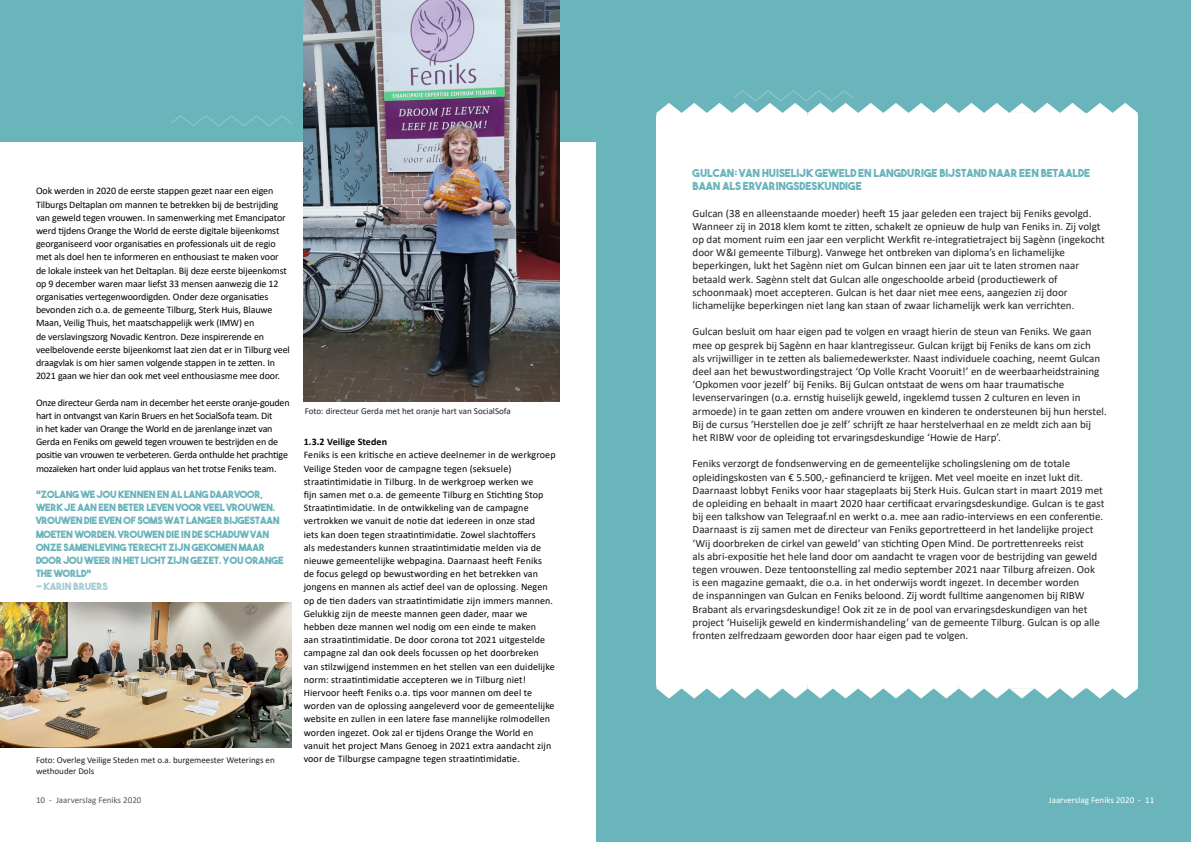
<style>
.page{position:relative;width:1191px;height:842px;background:#fff}
.page>*{position:absolute;margin:0;border:0;box-sizing:border-box;transform-origin:0 0}
.t1{font:11px/13.2px "Calibri";color:#231f20}
.Kopje{font:11px/13.2px "The Bold Font";color:#6ab4bc}
.t2{font:10px/13.2px "Calibri";letter-spacing:.01em;color:#000001}
.t3{font:10px/13.2px "Calibri";letter-spacing:-.01em;color:#000001}
.t4{font:10px/13.2px "The Bold Font";letter-spacing:-.01em;color:#6ab4bc}
.t5{font:700 10px "Calibri";letter-spacing:.01em;color:#000001}
.t6{font:10px "The Bold Font";letter-spacing:-.01em;color:#a4cdd3}
.t7{font:9px/10.8px "Calibri";color:#231f20}
.t8{font:9px "Calibri";color:#57585a}
.t9{font:9px "Calibri";color:#fff}
</style>
<div class="page">
<div style="left:596px;top:0;width:595px;height:842px;background:#6ab4bc"></div>
<div style="left:0;top:0;width:595px;height:142px;background:#6ab4bc"></div>
<svg style="left:171px;top:115px;width:121px;height:12px"></svg>
<img style="left:304px;top:0;width:255px;height:401px">
<div style="left:656px;top:117px;width:481px;height:568px;background:#fff"></div>
<svg style="left:656px;top:90px;width:481px;height:27px"></svg>
<svg style="left:656px;top:685px;width:481px;height:13px"></svg>
<img style="left:0;top:602px;width:292px;height:146px">
<p class="t3" style="left:36px;top:184px;width:255px">Ook werden in 2020 de eerste stappen gezet naar een eigen Tilburgs Deltaplan om mannen te betrekken bij de bestrijding van geweld tegen vrouwen. In samenwerking met Emancipator werd tijdens Orange the World de eerste digitale bijeenkomst georganiseerd voor organisaties en professionals uit de regio met als doel hen te informeren en enthousiast te maken voor de lokale insteek van het Deltaplan. Bij deze eerste bijeenkomst op 9 december waren maar liefst 33 mensen aanwezig die 12 organisaties vertegenwoordigden. Onder deze organisaties bevonden zich o.a. de gemeente Tilburg, Sterk Huis, Blauwe Maan, Veilig Thuis, het maatschappelijk werk (IMW) en<br>de verslavingszorg Novadic Kentron. Deze inspirerende en veelbelovende eerste bijeenkomst laat zien dat er in Tilburg veel draagvlak is om hier samen volgende stappen in te zetten. In 2021 gaan we hier dan ook met veel enthousiasme mee door.</p>
<p class="t3" style="left:36px;top:395px;width:255px">Onze directeur Gerda nam in december het eerste oranje-gouden hart in ontvangst van Karin Bruers en het SocialSofa team. Dit<br>in het kader van Orange the World en de jarenlange inzet van Gerda en Feniks om geweld tegen vrouwen te bestrijden en de positie van vrouwen te verbeteren. Gerda onthulde het prachtige mozaïeken hart onder luid applaus van het trotse Feniks team.</p>
<p class="t4" style="left:36px;top:488px;width:249px">“ZOLANG WE JOU KENNEN EN AL LANG DAARVOOR, WERK JE AAN EEN BETER LEVEN VOOR VEEL VROUWEN.<br>VROUWEN DIE EVEN OF SOMS WAT LANGER BIJGESTAAN MOETEN WORDEN. VROUWEN DIE IN DE SCHADUW VAN ONZE SAMENLEVING TERECHT ZIJN GEKOMEN MAAR DOOR JOU WEER IN HET LICHT ZIJN GEZET. YOU ORANGE THE WORLD“</p>
<p class="t6" style="left:36px;top:580px;width:73px">- KARIN BRUERS</p>
<p class="t7" style="left:36px;top:755px;width:240px">Foto: Overleg Veilige Steden met o.a. burgemeester Weterings en wethouder Dols</p>
<p class="t8" style="left:36px;top:794px;width:107px">10 - Jaarverslag Feniks 2020</p>
<p class="t7" style="left:305px;top:406px;width:207px">Foto: directeur Gerda met het oranje hart van SocialSofa</p>
<p class="t5" style="left:304px;top:435px;width:85px">1.3.2 Veilige Steden</p>
<p class="t2" style="left:304px;top:448px;width:253px">Feniks is een kritische en actieve deelnemer in de werkgroep Veilige Steden voor de campagne tegen (seksuele) straatintimidatie in Tilburg. In de werkgroep werken we<br>fijn samen met o.a. de gemeente Tilburg en Stichting Stop Straatintimidatie. In de ontwikkeling van de campagne vertrokken we vanuit de notie dat iedereen in onze stad<br>iets kan doen tegen straatintimidatie. Zowel slachtoffers<br>als medestanders kunnen straatintimidatie melden via de nieuwe gemeentelijke webpagina. Daarnaast heeft Feniks<br>de focus gelegd op bewustwording en het betrekken van jongens en mannen als actief deel van de oplossing. Negen op de tien daders van straatintimidatie zijn immers mannen.<br>Gelukkig zijn de meeste mannen geen dader, maar we hebben deze mannen wel nodig om een einde te maken<br>aan straatintimidatie. De door corona tot 2021 uitgestelde campagne zal dan ook deels focussen op het doorbreken van stilzwijgend instemmen en het stellen van een duidelijke norm: straatintimidatie accepteren we in Tilburg niet!<br>Hiervoor heeft Feniks o.a. tips voor mannen om deel te worden van de oplossing aangeleverd voor de gemeentelijke website en zullen in een latere fase mannelijke rolmodellen worden ingezet. Ook zal er tijdens Orange the World en vanuit het project Mans Genoeg in 2021 extra aandacht zijn voor de Tilburgse campagne tegen straatintimidatie.</p>
<p class="Kopje" style="left:692px;top:166px;width:399px">GULCAN: VAN HUISELIJK GEWELD EN LANGDURIGE BIJSTAND NAAR EEN BETAALDE<br>BAAN ALS ERVARINGSDESKUNDIGE</p>
<p class="t1" style="left:692px;top:206px;width:414px">Gulcan (38 en alleenstaande moeder) heeft 15 jaar geleden een traject bij Feniks gevolgd.<br>Wanneer zij in 2018 klem komt te zitten, schakelt ze opnieuw de hulp van Feniks in. Zij volgt op dat moment ruim een jaar een verplicht Werkfit re-integratietraject bij Sagènn (ingekocht door W&amp;I gemeente Tilburg). Vanwege het ontbreken van diploma’s en lichamelijke beperkingen, lukt het Sagènn niet om Gulcan binnen een jaar uit te laten stromen naar betaald werk. Sagènn stelt dat Gulcan alle ongeschoolde arbeid (productiewerk of schoonmaak) moet accepteren. Gulcan is het daar niet mee eens, aangezien zij door lichamelijke beperkingen niet lang kan staan of zwaar lichamelijk werk kan verrichten.</p>
<p class="t1" style="left:692px;top:325px;width:416px">Gulcan besluit om haar eigen pad te volgen en vraagt hierin de steun van Feniks. We gaan mee op gesprek bij Sagènn en haar klantregisseur. Gulcan krijgt bij Feniks de kans om zich<br>als vrijwilliger in te zetten als baliemedewerkster. Naast individuele coaching, neemt Gulcan deel aan het bewustwordingstraject ‘Op Volle Kracht Vooruit!’ en de weerbaarheidstraining ‘Opkomen voor jezelf’ bij Feniks. Bij Gulcan ontstaat de wens om haar traumatische levenservaringen (o.a. ernstig huiselijk geweld, ingeklemd tussen 2 culturen en leven in armoede) in te gaan zetten om andere vrouwen en kinderen te ondersteunen bij hun herstel.<br>Bij de cursus ‘Herstellen doe je zelf’ schrijft ze haar herstelverhaal en ze meldt zich aan bij het RIBW voor de opleiding tot ervaringsdeskundige ‘Howie de Harp’.</p>
<p class="t1" style="left:692px;top:457px;width:413px">Feniks verzorgt de fondsenwerving en de gemeentelijke scholingslening om de totale opleidingskosten van € 5.500,- gefinancierd te krijgen. Met veel moeite en inzet lukt dit.<br>Daarnaast lobbyt Feniks voor haar stageplaats bij Sterk Huis. Gulcan start in maart 2019 met de opleiding en behaalt in maart 2020 haar certificaat ervaringsdeskundige. Gulcan is te gast bij een talkshow van Telegraaf.nl en werkt o.a. mee aan radio-interviews en een conferentie.<br>Daarnaast is zij samen met de directeur van Feniks geportretteerd in het landelijke project ‘Wij doorbreken de cirkel van geweld’ van stichting Open Mind. De portrettenreeks reist<br>als abri-expositie het hele land door om aandacht te vragen voor de bestrijding van geweld tegen vrouwen. Deze tentoonstelling zal medio september 2021 naar Tilburg afreizen. Ook is een magazine gemaakt, die o.a. in het onderwijs wordt ingezet. In december worden<br>de inspanningen van Gulcan en Feniks beloond. Zij wordt fulltime aangenomen bij RIBW Brabant als ervaringsdeskundige! Ook zit ze in de pool van ervaringsdeskundigen van het project ‘Huiselijk geweld en kindermishandeling’ van de gemeente Tilburg. Gulcan is op alle fronten zelfredzaam geworden door haar eigen pad te volgen.</p>
<p class="t9" style="left:1048px;top:794px;width:107px">Jaarverslag Feniks 2020 - 11</p>
</div>
